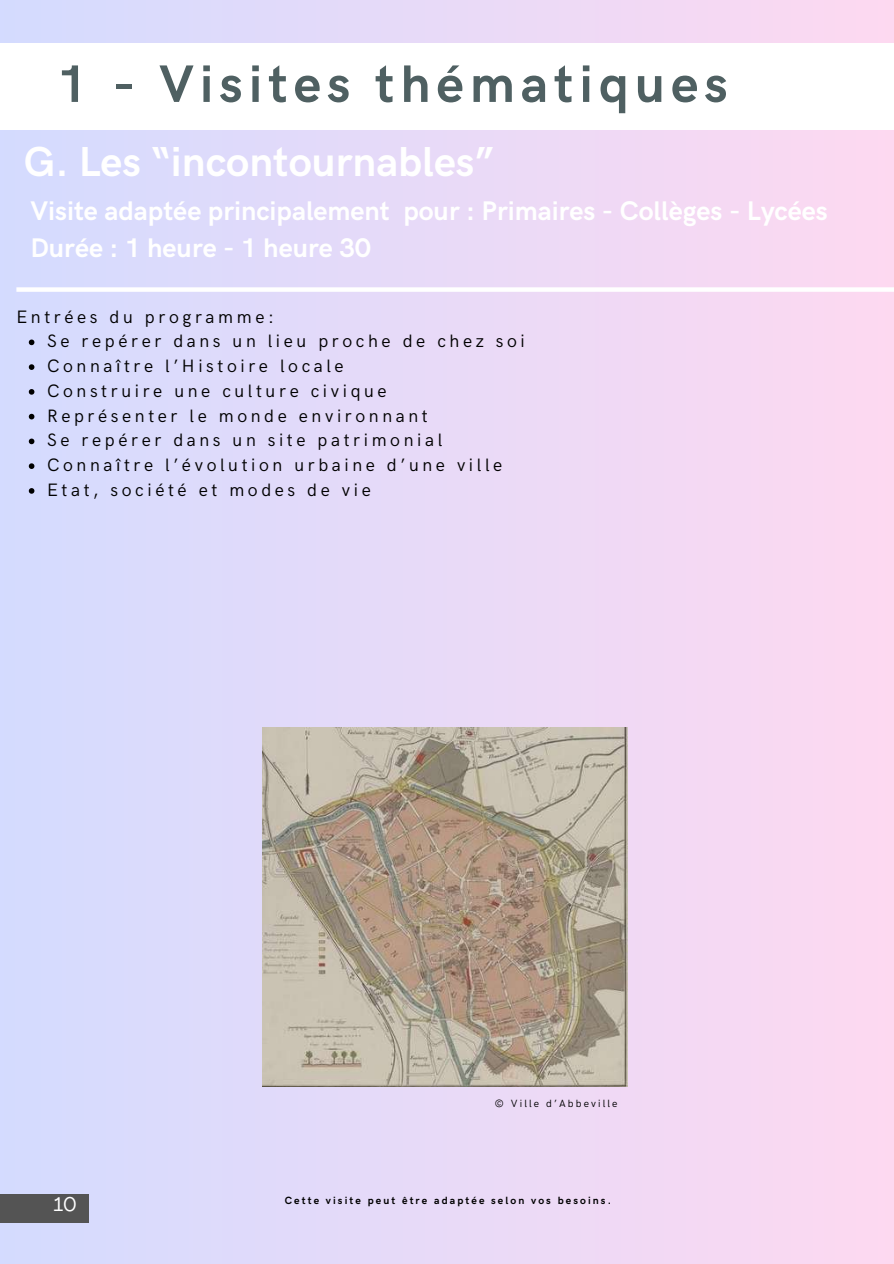
<style>
.page{position:relative;width:894px;height:1264px;background:#fff}
.page>*{position:absolute;margin:0;border:0;box-sizing:border-box;transform-origin:0 0}
.t1{font:700 52.8px "HK Grotesk";letter-spacing:.11em;color:#4f6062}
.t2{font:700 42px "HK Grotesk";color:#fff}
.t3{font:700 27px/37.2px "HK Grotesk";color:#fff}
.t4{font:19.5px "Agrandir";color:#fff}
.t5{font:18px/24.8px "HK Grotesk";letter-spacing:.2em;color:#000}
.t6{font:700 10.5px "HK Grotesk";letter-spacing:.2em;color:#000}
.t7{font:10.5px "HK Grotesk";letter-spacing:.2em;color:#000}
</style>
<div class="page">
<div style="left:0;top:0;width:893px;height:1263px;background:linear-gradient(to right,#d3dbfe,#fdd9f0)"></div>
<div style="left:0;top:43px;width:893px;height:87px;background:#fff"></div>
<div style="left:0;top:1193px;width:89px;height:29px;background:#545454"></div>
<div style="left:16px;top:287px;width:877px;height:5px;background:#fff"></div>
<img style="left:262px;top:727px;width:365px;height:359px">
<svg style="left:29px;top:339px;width:5px;height:6px"></svg>
<svg style="left:29px;top:364px;width:5px;height:6px"></svg>
<svg style="left:29px;top:389px;width:5px;height:5px"></svg>
<svg style="left:29px;top:414px;width:5px;height:5px"></svg>
<svg style="left:29px;top:438px;width:5px;height:6px"></svg>
<svg style="left:29px;top:463px;width:5px;height:6px"></svg>
<svg style="left:29px;top:488px;width:5px;height:5px"></svg>
<h1 class="t1" style="left:57px;top:54px;width:672px">1 - Visites thématiques</h1>
<h2 class="t2" style="left:24px;top:138px;width:472px">G. Les “incontournables”</h2>
<h3 class="t3" style="left:30px;top:193px;width:798px">Visite adaptée principalement pour : Primaires - Collèges - Lycées<br>Durée : 1 heure - 1 heure 30</h3>
<p class="t5" style="left:47px;top:305px;width:479px;text-indent:-31px">Entrées du programme:<br>Se repérer dans un lieu proche de chez soi Connaître l’Histoire locale<br>Construire une culture civique<br>Représenter le monde environnant<br>Se repérer dans un site patrimonial Connaître l’évolution urbaine d’une ville Etat, société et modes de vie</p>
<p class="t4" style="left:54px;top:1196px;width:24px">10</p>
<p class="t7" style="left:495px;top:1097px;width:124px">© Ville d’Abbeville</p>
<p class="t6" style="left:284px;top:1194px;width:328px">Cette visite peut être adaptée selon vos besoins.</p>
</div>
